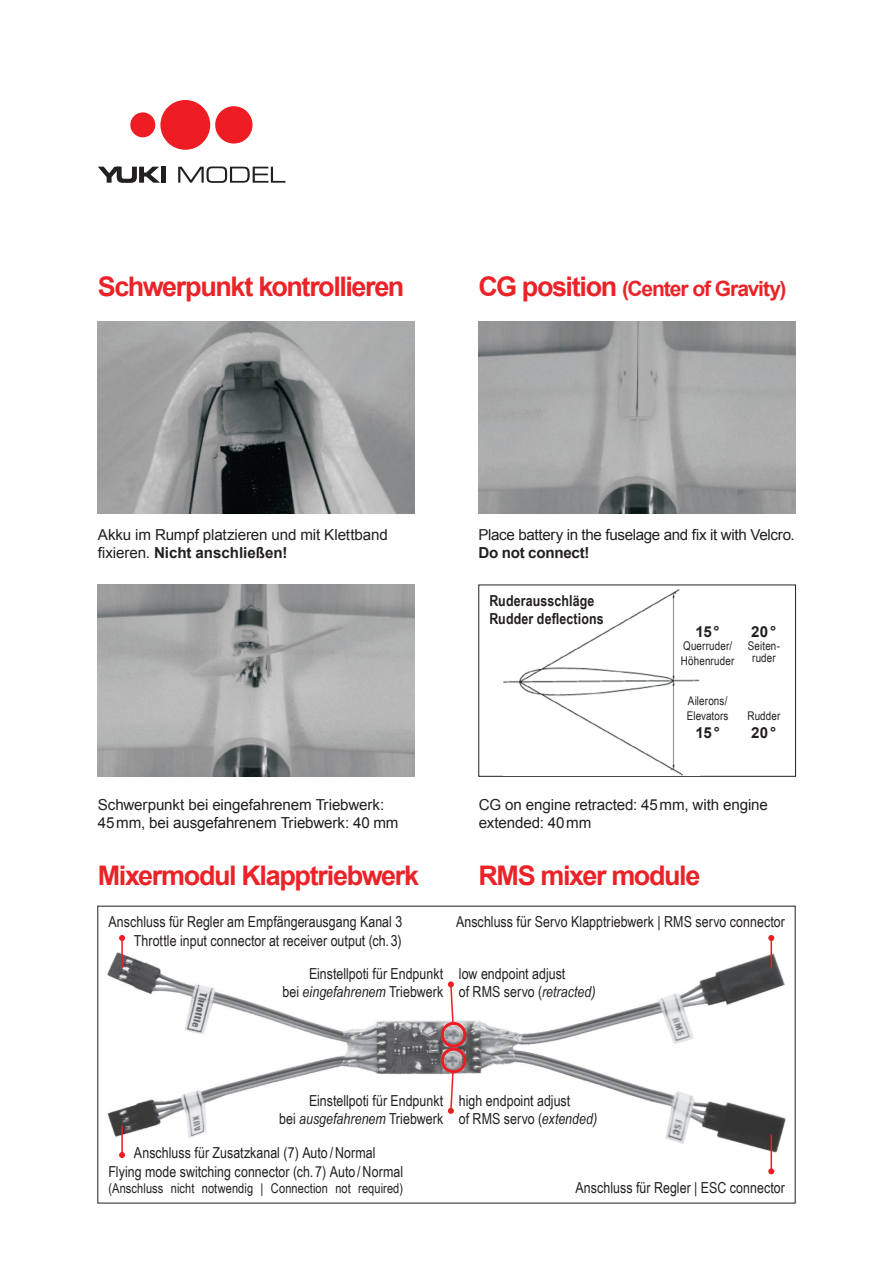
<style>
.page{position:relative;width:893px;height:1263px;background:#fff}
.page>*{position:absolute;margin:0;border:0;box-sizing:border-box;transform-origin:0 0}
.t1{font:700 27px "Arial";letter-spacing:-.05em;color:#eb2328}
.t2{font:700 21px "Arial";letter-spacing:-.05em;color:#eb2328}
.t3{font:15.15px/18.1px "Arial Narrow";color:#231f20;text-align:right}
.t4{font:15.15px/18px "Arial";letter-spacing:-.01em;color:#231f20}
.t5{font:700 15.15px/18.1px "Arial Narrow";letter-spacing:.01em;color:#231f20}
.t6{font:700 15.15px "Arial";letter-spacing:-.015em;color:#231f20}
.t7{font:13.5px "Arial Narrow";letter-spacing:.005em;color:#231f20}
.t8{font:12px/14.4px "Arial Narrow";letter-spacing:.01em;color:#231f20}
.s1{font-size:27px}
.s2{font-weight:700}
.s3{font-style:italic}
</style>
<div class="page">
<svg style="left:98px;top:167px;width:62px;height:16px"></svg>
<div style="left:161px;top:167px;width:5px;height:16px;background:#231f20"></div>
<svg style="left:178px;top:166px;width:107px;height:17px"></svg>
<div style="left:130px;top:112px;width:25px;height:25px;background:#ee1d23;border-radius:50%"></div>
<div style="left:215px;top:106px;width:38px;height:38px;background:#ee1d23;border-radius:50%"></div>
<div style="left:160px;top:100px;width:50px;height:50px;background:#ee1d23;border-radius:50%"></div>
<img style="left:98px;top:322px;width:317px;height:191px">
<img style="left:98px;top:585px;width:317px;height:191px">
<div style="left:478px;top:585px;width:318px;height:192px;border:1px solid #231f20"></div>
<img style="left:478px;top:322px;width:317px;height:191px">
<img style="left:107px;top:943px;width:679px;height:214px">
<img style="left:504px;top:589px;width:196px;height:186px">
<div style="left:448px;top:981px;width:6px;height:7px;background:#ee1d23;border-radius:50%"></div>
<svg style="left:438px;top:983px;width:31px;height:129px"></svg>
<div style="left:448px;top:1107px;width:6px;height:7px;background:#ee1d23;border-radius:50%"></div>
<hr style="left:121px;top:938px;width:2px;height:29px;background:#ee1d23">
<svg style="left:119px;top:935px;width:6px;height:6px"></svg>
<hr style="left:770px;top:938px;width:2px;height:29px;background:#ee1d23">
<svg style="left:768px;top:935px;width:6px;height:6px"></svg>
<hr style="left:121px;top:1125px;width:2px;height:30px;background:#ee1d23">
<svg style="left:119px;top:1152px;width:6px;height:6px"></svg>
<hr style="left:770px;top:1134px;width:2px;height:37px;background:#ee1d23">
<svg style="left:768px;top:1168px;width:6px;height:6px"></svg>
<h1 class="t1" style="left:98px;top:269px;width:308px">Schwerpunkt kontrollieren</h1>
<h2 class="t2" style="left:478px;top:275px;width:310px"><span class="s1">CG position</span> (Center of Gravity)</h2>
<p class="t4" style="left:98px;top:526px;width:291px">Akku im Rumpf platzieren und mit Klettband fixieren. <span class="s2">Nicht anschließen!</span></p>
<p class="t4" style="left:478px;top:526px;width:318px">Place battery in the fuselage and fix it with Velcro.</p>
<p class="t6" style="left:478px;top:543px;width:113px">Do not connect!</p>
<p class="t5" style="left:489px;top:591px;width:116px">Ruderausschläge<br>Rudder deflections</p>
<p class="t6" style="left:695px;top:621px;width:26px">15°</p>
<p class="t6" style="left:751px;top:621px;width:26px">20°</p>
<p class="t8" style="left:681px;top:638px;width:55px">Querruder/<br>Höhenruder</p>
<p class="t8" style="left:748px;top:640px;width:34px;line-height:12px;text-align:center">Seiten&shy;ruder</p>
<p class="t8" style="left:687px;top:693px;width:43px">Ailerons/<br>Elevators</p>
<p class="t8" style="left:747px;top:708px;width:34px">Rudder</p>
<p class="t6" style="left:695px;top:723px;width:26px">15°</p>
<p class="t6" style="left:751px;top:723px;width:26px">20°</p>
<p class="t4" style="left:98px;top:796px;width:302px">Schwerpunkt bei eingefahrenem Triebwerk:<br>45mm, bei ausgefahrenem Triebwerk: 40 mm</p>
<p class="t4" style="left:479px;top:796px;width:291px">CG on engine retracted: 45mm, with engine extended: 40mm</p>
<h1 class="t1" style="left:98px;top:857px;width:323px">Mixermodul Klapptriebwerk</h1>
<h1 class="t1" style="left:478px;top:857px;width:223px">RMS mixer module</h1>
<p class="t3" style="left:108px;top:912px;width:295px">Anschluss für Regler am Empfängerausgang Kanal 3<br>Throttle input connector at receiver output (ch. 3)</p>
<p class="t3" style="left:456px;top:912px;width:330px">Anschluss für Servo Klapptriebwerk | RMS servo connector</p>
<p class="t3" style="left:282px;top:963px;width:162px">Einstellpoti für Endpunkt<br>bei <span class="s3">eingefahrenem</span> Triebwerk</p>
<p class="t3" style="left:459px;top:963px;width:138px;text-align:left">low endpoint adjust<br>of RMS servo (<span class="s3">retracted)</span></p>
<p class="t3" style="left:279px;top:1091px;width:166px">Einstellpoti für Endpunkt<br>bei <span class="s3">ausgefahrenem</span> Triebwerk</p>
<p class="t3" style="left:108px;top:1143px;width:296px;text-align:center">Anschluss für Zusatzkanal (7) Auto /Normal<br>Flying mode switching connector (ch. 7) Auto /Normal</p>
<p class="t7" style="left:108px;top:1178px;width:296px">(Anschluss nicht notwendig | Connection not required)</p>
<p class="t3" style="left:459px;top:1091px;width:140px;text-align:left">high endpoint adjust<br>of RMS servo (<span class="s3">extended)</span></p>
<p class="t3" style="left:575px;top:1178px;width:211px">Anschluss für Regler | ESC connector</p>
</div>
